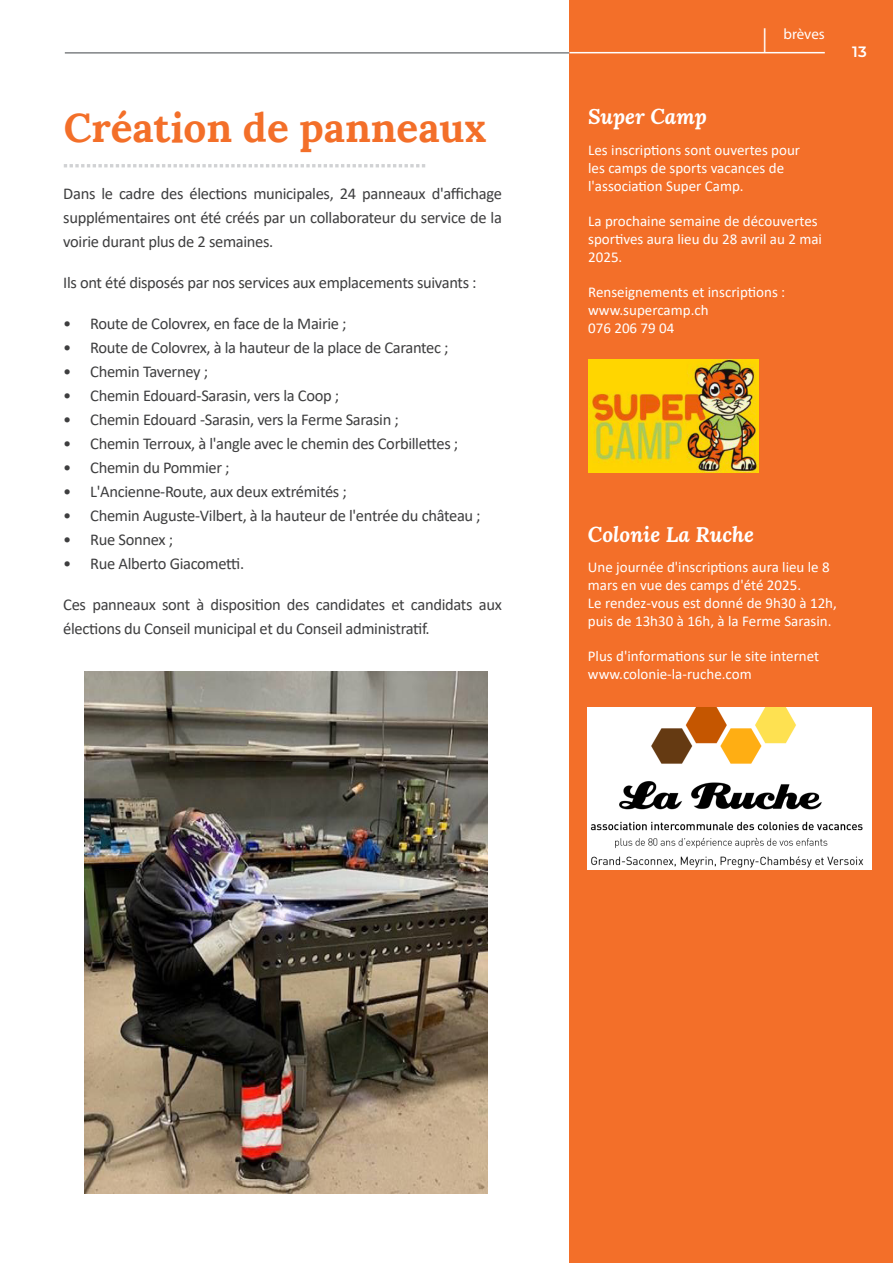
<style>
.page{position:relative;width:893px;height:1263px;background:#fff}
.page>*{position:absolute;margin:0;border:0;box-sizing:border-box;transform-origin:0 0}
.Article_std_-_intro{font:700 40.5px "Lora";color:#f36f29}
.Agenda_-_date{font:italic 700 21px "Lora";color:#fff}
.Article_std_-_intro-2{font:16.5px/24px "Calibri";letter-spacing:-.02em;color:#3e3e3f;text-align:justify}
.Agenda_-_date-2{font:15px/18px "Calibri";color:#fff}
.t1{font:15px "Myriad Pro";color:#fff}
.t2{font:600 15px "Montserrat";color:#fff}
.s1{font-family:"Lora";font-weight:700;font-size:23.7px}
</style>
<div class="page">
<hr style="left:65px;top:52px;width:504px;height:2px;background:#808285">
<div style="left:569px;top:0;width:324px;height:1263px;background:#f36f29"></div>
<hr style="left:569px;top:52px;width:256px;height:1px;background:#fff">
<svg style="left:64px;top:164px;width:361px;height:3px"></svg>
<img style="left:85px;top:671px;width:402px;height:522px">
<img style="left:589px;top:359px;width:169px;height:113px">
<img style="left:587px;top:707px;width:284px;height:162px">
<p class="Article_std_-_intro" style="left:64px;top:93px;width:425px">Création de panneaux</p>
<p class="Article_std_-_intro-2" style="left:63px;top:181px;width:440px">Dans le cadre des élections municipales, 24 panneaux d'affichage supplémentaires ont été créés par un collaborateur du service de la voirie durant plus de 2 semaines.</p>
<p class="Article_std_-_intro-2" style="left:63px;top:270px;width:415px">Ils ont été disposés par nos services aux emplacements suivants :</p>
<p class="Article_std_-_intro-2" style="left:63px;top:311px;width:285px">• Route de Colovrex, en face de la Mairie ;</p>
<p class="Article_std_-_intro-2" style="left:63px;top:335px;width:387px">• Route de Colovrex, à la hauteur de la place de Carantec ;</p>
<p class="Article_std_-_intro-2" style="left:63px;top:359px;width:146px">• Chemin Taverney ;</p>
<p class="Article_std_-_intro-2" style="left:63px;top:383px;width:277px">• Chemin Edouard-Sarasin, vers la Coop ;</p>
<p class="Article_std_-_intro-2" style="left:63px;top:407px;width:337px">• Chemin Edouard -Sarasin, vers la Ferme Sarasin ;</p>
<p class="Article_std_-_intro-2" style="left:63px;top:431px;width:397px">• Chemin Terroux, à l'angle avec le chemin des Corbillettes ;</p>
<p class="Article_std_-_intro-2" style="left:63px;top:455px;width:168px">• Chemin du Pommier ;</p>
<p class="Article_std_-_intro-2" style="left:63px;top:479px;width:285px">• L'Ancienne-Route, aux deux extrémités ;</p>
<p class="Article_std_-_intro-2" style="left:63px;top:503px;width:419px">• Chemin Auguste-Vilbert, à la hauteur de l'entrée du château ;</p>
<p class="Article_std_-_intro-2" style="left:63px;top:527px;width:111px">• Rue Sonnex ;</p>
<p class="Article_std_-_intro-2" style="left:63px;top:551px;width:182px">• Rue Alberto Giacometti.</p>
<p class="Article_std_-_intro-2" style="left:63px;top:592px;width:440px">Ces panneaux sont à disposition des candidates et candidats aux élections du Conseil municipal et du Conseil administratif.</p>
<p class="t1" style="left:763px;top:25px;width:63px"><span class="s1">|</span> brèves</p>
<p class="Agenda_-_date" style="left:588px;top:102px;width:120px">Super Camp</p>
<p class="Agenda_-_date-2" style="left:588px;top:141px;width:213px">Les inscriptions sont ouvertes pour les camps de sports vacances de l'association Super Camp.</p>
<p class="Agenda_-_date-2" style="left:588px;top:212px;width:235px">La prochaine semaine de découvertes sportives aura lieu du 28 avril au 2 mai<br>2025.</p>
<p class="Agenda_-_date-2" style="left:588px;top:283px;width:199px">Renseignements et inscriptions :</p>
<p class="Agenda_-_date-2" style="left:588px;top:301px;width:122px">www.supercamp.ch</p>
<p class="Agenda_-_date-2" style="left:588px;top:319px;width:88px">076 206 79 04</p>
<p class="t2" style="left:852px;top:41px;width:16px">13</p>
<p class="Agenda_-_date" style="left:588px;top:519px;width:168px">Colonie La Ruche</p>
<p class="Agenda_-_date-2" style="left:588px;top:558px;width:243px">Une journée d'inscriptions aura lieu le 8 mars en vue des camps d'été 2025.</p>
<p class="Agenda_-_date-2" style="left:588px;top:594px;width:250px">Le rendez-vous est donné de 9h30 à 12h, puis de 13h30 à 16h, à la Ferme Sarasin.</p>
<p class="Agenda_-_date-2" style="left:588px;top:647px;width:233px">Plus d'informations sur le site internet www.colonie-la-ruche.com</p>
</div>
